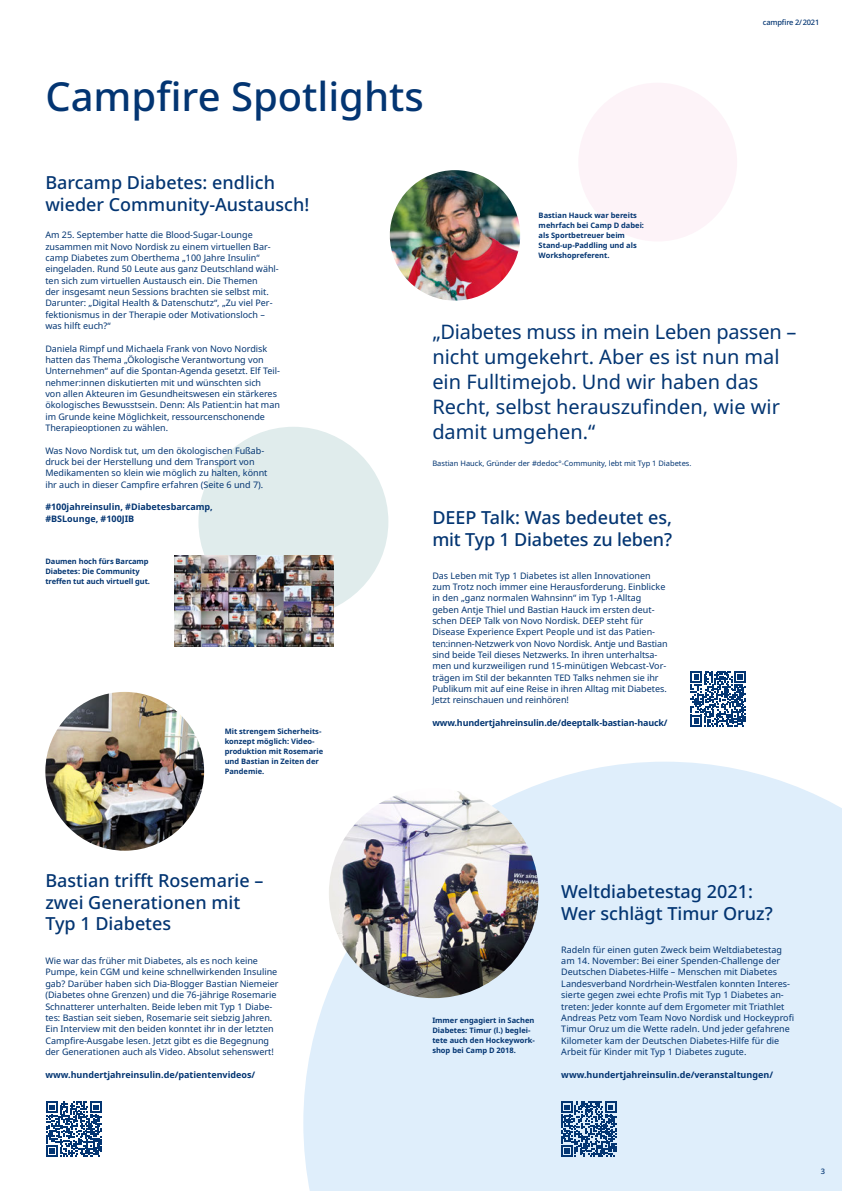
<style>
.page{position:relative;width:842px;height:1191px;background:#fff}
.page>*{position:absolute;margin:0;border:0;box-sizing:border-box;transform-origin:0 0}
.t1{font:500 40px "Apis";color:#033572}
.t2{font:20px/25px "Apis";color:#033572}
.t3{font:500 18px/21.6px "Apis";color:#033572}
.t4{font:9px/11.3px "Apis";color:#033572}
.t5{font:700 9px/11.3px "Apis";color:#033572}
.t6{font:700 8.9px "Apis";letter-spacing:-.015em;color:#033572}
.t7{font:700 7.5px/10px "Apis";color:#033572}
.t8{font:7.5px "Apis";color:#033572}
.t9{font:500 7.5px "Apis";letter-spacing:-.025em;color:#033572}
</style>
<div class="page">
<div style="left:578px;top:83px;width:159px;height:158px;background:#fdf3f8;border-radius:50%"></div>
<div style="left:198px;top:427px;width:190px;height:190px;background:#e0ecec;border-radius:50%"></div>
<img style="left:390px;top:170px;width:130px;height:130px;border-radius:65px">
<svg style="left:303px;top:761px;width:539px;height:430px;background:#e2effb"></svg>
<img style="left:329px;top:788px;width:210px;height:210px;border-radius:105px">
<img style="left:45px;top:692px;width:159px;height:158px;border-radius:79px">
<img style="left:174px;top:556px;width:159px;height:90px">
<svg style="left:46px;top:1101px;width:56px;height:55px"></svg>
<svg style="left:561px;top:1101px;width:56px;height:55px;background:#577ca6"></svg>
<svg style="left:690px;top:671px;width:56px;height:55px"></svg>
<h1 class="t1" style="left:45px;top:68px;width:380px">Campfire Spotlights</h1>
<p class="t9" style="left:763px;top:17px;width:58px">campfire 2/2021</p>
<h3 class="t3" style="left:45px;top:172px;width:265px">Barcamp Diabetes: endlich wieder Community-Austausch!</h3>
<p class="t4" style="left:45px;top:229px;width:235px">Am 25. September hatte die Blood-Sugar-Lounge zusammen mit Novo Nordisk zu einem virtuellen Bar&shy;camp Diabetes zum Oberthema „100 Jahre Insulin“ eingeladen. Rund 50 Leute aus ganz Deutschland wähl&shy;ten sich zum virtuellen Austausch ein. Die Themen<br>der insgesamt neun Sessions brachten sie selbst mit.<br>Darunter: „Digital Health &amp; Datenschutz“, „Zu viel Per&shy;fektionismus in der Therapie oder Motivationsloch – was hilft euch?“</p>
<p class="t4" style="left:45px;top:343px;width:236px">Daniela Rimpf und Michaela Frank von Novo Nordisk hatten das Thema „Ökologische Verantwortung von Unternehmen“ auf die Spontan-Agenda gesetzt. Elf Teil&shy;nehmer:innen diskutierten mit und wünschten sich<br>von allen Akteuren im Gesundheitswesen ein stärkeres ökologisches Bewusstsein. Denn: Als Patient:in hat man im Grunde keine Möglichkeit, ressourcenschonende Therapieoptionen zu wählen.</p>
<p class="t4" style="left:45px;top:445px;width:224px">Was Novo Nordisk tut, um den ökologischen Fußab&shy;druck bei der Herstellung und dem Transport von Medikamenten so klein wie möglich zu halten, könnt ihr auch in dieser Campfire erfahren (Seite 6 und 7).</p>
<p class="t5" style="left:45px;top:502px;width:169px">#100jahreinsulin, #Diabetesbarcamp, #BSLounge, #100JIB</p>
<p class="t7" style="left:45px;top:556px;width:106px">Daumen hoch fürs Barcamp<br>Diabetes: Die Community treffen tut auch virtuell gut.</p>
<p class="t7" style="left:225px;top:726px;width:100px">Mit strengem Sicherheits&shy;konzept möglich: Video&shy;produktion mit Rosemarie und Bastian in Zeiten der<br>Pandemie.</p>
<p class="t7" style="left:539px;top:210px;width:107px">Bastian Hauck war bereits mehrfach bei Camp D dabei: als Sportbetreuer beim<br>Stand-up-Paddling und als<br>Workshopreferent.</p>
<h2 class="t2" style="left:432px;top:320px;width:366px">„Diabetes muss in mein Leben passen – nicht umgekehrt. Aber es ist nun mal ein Fulltimejob. Und wir haben das<br>Recht, selbst herauszufinden, wie wir damit umgehen.“</h2>
<p class="t8" style="left:432px;top:458px;width:261px">Bastian Hauck, Gründer der #dedoc°-Community, lebt mit Typ 1 Diabetes.</p>
<h3 class="t3" style="left:432px;top:507px;width:241px">DEEP Talk: Was bedeutet es, mit Typ 1 Diabetes zu leben?</h3>
<p class="t4" style="left:432px;top:570px;width:237px">Das Leben mit Typ 1 Diabetes ist allen Innovationen zum Trotz noch immer eine Herausforderung. Einblicke in den „ganz normalen Wahnsinn“ im Typ 1-Alltag geben Antje Thiel und Bastian Hauck im ersten deut&shy;schen DEEP Talk von Novo Nordisk. DEEP steht für Disease Experience Expert People und ist das Patien&shy;ten:innen-Netzwerk von Novo Nordisk. Antje und Bastian sind beide Teil dieses Netzwerks. In ihren unterhaltsa&shy;men und kurzweiligen rund 15-minütigen Webcast-Vor&shy;trägen im Stil der bekannten TED Talks nehmen sie ihr Publikum mit auf eine Reise in ihren Alltag mit Diabetes.<br>Jetzt reinschauen und reinhören!</p>
<p class="t6" style="left:432px;top:716px;width:237px">www.hundertjahreinsulin.de/deeptalk-bastian-hauck/</p>
<h3 class="t3" style="left:45px;top:870px;width:220px">Bastian trifft Rosemarie – zwei Generationen mit<br>Typ 1 Diabetes</h3>
<p class="t4" style="left:45px;top:955px;width:235px">Wie war das früher mit Diabetes, als es noch keine Pumpe, kein CGM und keine schnellwirkenden Insuline gab? Darüber haben sich Dia-Blogger Bastian Niemeier (Diabetes ohne Grenzen) und die 76-jährige Rosemarie Schnatterer unterhalten. Beide leben mit Typ 1 Diabe&shy;tes: Bastian seit sieben, Rosemarie seit siebzig Jahren.<br>Ein Interview mit den beiden konntet ihr in der letzten Campfire-Ausgabe lesen. Jetzt gibt es die Begegnung der Generationen auch als Video. Absolut sehenswert!</p>
<p class="t5" style="left:45px;top:1068px;width:211px">www.hundertjahreinsulin.de/patientenvideos/</p>
<p class="t7" style="left:432px;top:1015px;width:104px">Immer engagiert in Sachen<br>Diabetes: Timur (l.) beglei&shy;tete auch den Hockeywork&shy;shop bei Camp D 2018.</p>
<h3 class="t3" style="left:561px;top:881px;width:213px">Weltdiabetestag 2021:<br>Wer schlägt Timur Oruz?</h3>
<p class="t4" style="left:561px;top:944px;width:234px">Radeln für einen guten Zweck beim Weltdiabetestag am 14. November: Bei einer Spenden-Challenge der Deutschen Diabetes-Hilfe – Menschen mit Diabetes Landesverband Nordrhein-Westfalen konnten Interes&shy;sierte gegen zwei echte Profis mit Typ 1 Diabetes an&shy;treten: Jeder konnte auf dem Ergometer mit Triathlet Andreas Petz vom Team Novo Nordisk und Hockeyprofi Timur Oruz um die Wette radeln. Und jeder gefahrene Kilometer kam der Deutschen Diabetes-Hilfe für die Arbeit für Kinder mit Typ 1 Diabetes zugute.</p>
<p class="t5" style="left:561px;top:1068px;width:213px">www.hundertjahreinsulin.de/veranstaltungen/</p>
<p class="t9" style="left:821px;top:1166px;width:6px">3</p>
</div>
